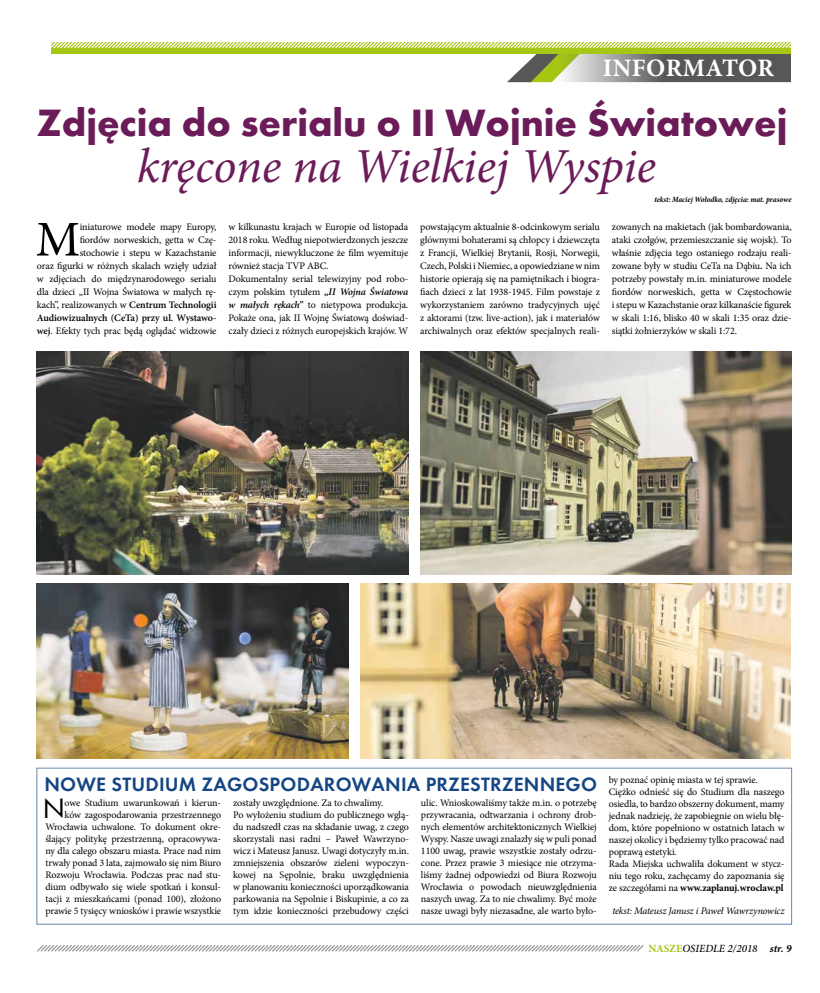
<style>
.page{position:relative;width:820px;height:993px;background:#fff}
.page>*{position:absolute;margin:0;border:0;box-sizing:border-box;transform-origin:0 0}
.t1{font:50px "Minion Pro";color:#000}
.t2{font:italic 48.8px "Minion Pro";letter-spacing:-.005em;color:#6b1c58}
.t3{font:700 39.5px "Futura";color:#6b1c58}
.t4{font:25.9px "Futura";color:#000}
.t5{font:700 25.1px "Minion Pro";letter-spacing:.02em;color:#fff}
.t6{font:20px "Futura Dem";letter-spacing:.01em;color:#144584}
.t7{font:italic 500 11px "Minion Pro";color:#000}
.t8{font:10px/12px "Minion Pro";letter-spacing:-.01em;color:#000}
.t9{font:italic 10px "Minion Pro";letter-spacing:-.02em;color:#000}
.t10{font:italic 700 condensed 8px "Minion Pro";color:#000}
.s1{font-weight:600}
.s2{font-weight:600;font-style:italic}
.s3{font-weight:700}
.s4{font-weight:700;font-style:normal;color:#a6c714}
</style>
<div class="page">
<svg style="left:37px;top:945px;width:607px;height:7px"></svg>
<svg style="left:51px;top:42px;width:740px;height:40px"></svg>
<img style="left:360px;top:583px;width:430px;height:175px">
<img style="left:420px;top:351px;width:371px;height:223px">
<img style="left:37px;top:351px;width:371px;height:223px">
<img style="left:37px;top:583px;width:311px;height:175px">
<h3 class="t5" style="left:602px;top:50px;width:173px">INFORMATOR</h3>
<h3 class="t3" style="left:37px;top:98px;width:751px">Zdjęcia do serialu o II Wojnie Światowej</h3>
<h2 class="t2" style="left:137px;top:132px;width:520px">kręcone na Wielkiej Wyspie</h2>
<p class="t10" style="left:654px;top:194px;width:139px">tekst: Maciej Wołodko, zdjęcia: mat. prasowe</p>
<p class="t8" style="left:37px;top:220px;width:181px;line-height:13px;text-align:right">iniaturowe modele mapy Europy,<br>fiordów norweskich, getta w Czę-<br>stochowie i stepu w Kazachstanie<br>oraz figurki w różnych skalach wzięły udział w zdjęciach do międzynarodowego serialu dla dzieci „II Wojna Światowa w małych rę&shy;kach”, realizowanych w <span class="s1">Centrum Technologii Audiowizualnych (CeTa) przy ul. Wystawo&shy;wej</span>. Efekty tych prac będą oglądać widzowie</p>
<p class="t8" style="left:228px;top:220px;width:181px;line-height:13px">w kilkunastu krajach w Europie od listopada 2018 roku. Według niepotwierdzonych jeszcze informacji, niewykluczone że film wyemituje również stacja TVP ABC.<br>Dokumentalny serial telewizyjny pod robo&shy;czym polskim tytułem <span class="s2">„II Wojna Światowa w małych rękach”</span> to nietypowa produkcja.<br>Pokaże ona, jak II Wojnę Światową doświad&shy;czały dzieci z różnych europejskich krajów. W</p>
<p class="t8" style="left:420px;top:220px;width:181px;line-height:13px;text-align:justify">powstającym aktualnie 8-odcinkowym serialu głównymi bohaterami są chłopcy i dziewczęta z Francji, Wielkiej Brytanii, Rosji, Norwegii, Czech, Polski i Niemiec, a opowiedziane w nim historie opierają się na pamiętnikach i biogra&shy;fiach dzieci z lat 1938-1945. Film powstaje z wykorzystaniem zarówno tradycyjnych ujęć z aktorami (tzw. live-action), jak i materiałów archiwalnych oraz efektów specjalnych reali-</p>
<p class="t8" style="left:611px;top:220px;width:181px;line-height:13px;text-align:justify">zowanych na makietach (jak bombardowania, ataki czołgów, przemieszczanie się wojsk). To właśnie zdjęcia tego ostaniego rodzaju reali&shy;zowane były w studiu CeTa na Dąbiu<span class="s3">.</span> Na ich potrzeby powstały m.in. miniaturowe modele fiordów norweskich, getta w Częstochowie i stepu w Kazachstanie oraz kilkanaście figurek w skali 1:16, blisko 40 w skali 1:35 oraz dzie&shy;siątki żołnierzyków w skali 1:72.</p>
<h1 class="t1" style="left:36px;top:206px;width:46px">M</h1>
<h3 class="t6" style="left:44px;top:772px;width:554px">NOWE STUDIUM ZAGOSPODAROWANIA PRZESTRZENNEGO</h3>
<h3 class="t4" style="left:43px;top:790px;width:23px">N</h3>
<p class="t8" style="left:45px;top:796px;width:177px;text-align:right">owe Studium uwarunkowań i kierun-<br>ków zagospodarowania przestrzennego Wrocławia uchwalone. To dokument okre&shy;ślający politykę przestrzenną, opracowywa&shy;ny dla całego obszaru miasta. Prace nad nim trwały ponad 3 lata, zajmowało się nim Biuro Rozwoju Wrocławia. Podczas prac nad stu&shy;dium odbywało się wiele spotkań i konsul&shy;tacji z mieszkańcami (ponad 100), złożono prawie 5 tysięcy wniosków i prawie wszystkie</p>
<p class="t8" style="left:233px;top:796px;width:177px">zostały uwzględnione. Za to chwalimy.<br>Po wyłożeniu studium do publicznego wglą&shy;du nadszedł czas na składanie uwag, z czego skorzystali nasi radni – Paweł Wawrzyno&shy;wicz i Mateusz Janusz. Uwagi dotyczyły m.in. zmniejszenia obszarów zieleni wypoczyn&shy;kowej na Sępolnie, braku uwzględnienia w planowaniu konieczności uporządkowania parkowania na Sępolnie i Biskupinie, a co za tym idzie konieczności przebudowy części</p>
<p class="t8" style="left:421px;top:796px;width:177px;text-align:justify">ulic. Wnioskowaliśmy także m.in. o potrzebę przywracania, odtwarzania i ochrony drob&shy;nych elementów architektonicznych Wielkiej Wyspy. Nasze uwagi znalazły się w puli ponad 1100 uwag, prawie wszystkie zostały odrzu&shy;cone. Przez prawie 3 miesiące nie otrzyma&shy;liśmy żadnej odpowiedzi od Biura Rozwoju Wrocławia o powodach nieuwzględnienia naszych uwag. Za to nie chwalimy. Być może nasze uwagi były niezasadne, ale warto było-</p>
<p class="t8" style="left:608px;top:773px;width:177px">by poznać opinię miasta w tej sprawie.<br>Ciężko odnieść się do Studium dla naszego osiedla, to bardzo obszerny dokument, mamy jednak nadzieję, że zapobiegnie on wielu błę&shy;dom, które popełniono w ostatnich latach w naszej okolicy i będziemy tylko pracować nad poprawą estetyki.<br>Rada Miejska uchwaliła dokument w stycz&shy;niu tego roku, zachęcamy do zapoznania się ze szczegółami na <span class="s3">www.zaplanuj.wroclaw.pl</span></p>
<p class="t9" style="left:612px;top:903px;width:174px">tekst: Mateusz Janusz i Paweł Wawrzynowicz</p>
<p class="t7" style="left:648px;top:940px;width:145px"><span class="s4">NASZE</span>OSIEDLE 2/2018 <span class="s3">str. 9</span></p>
</div>
